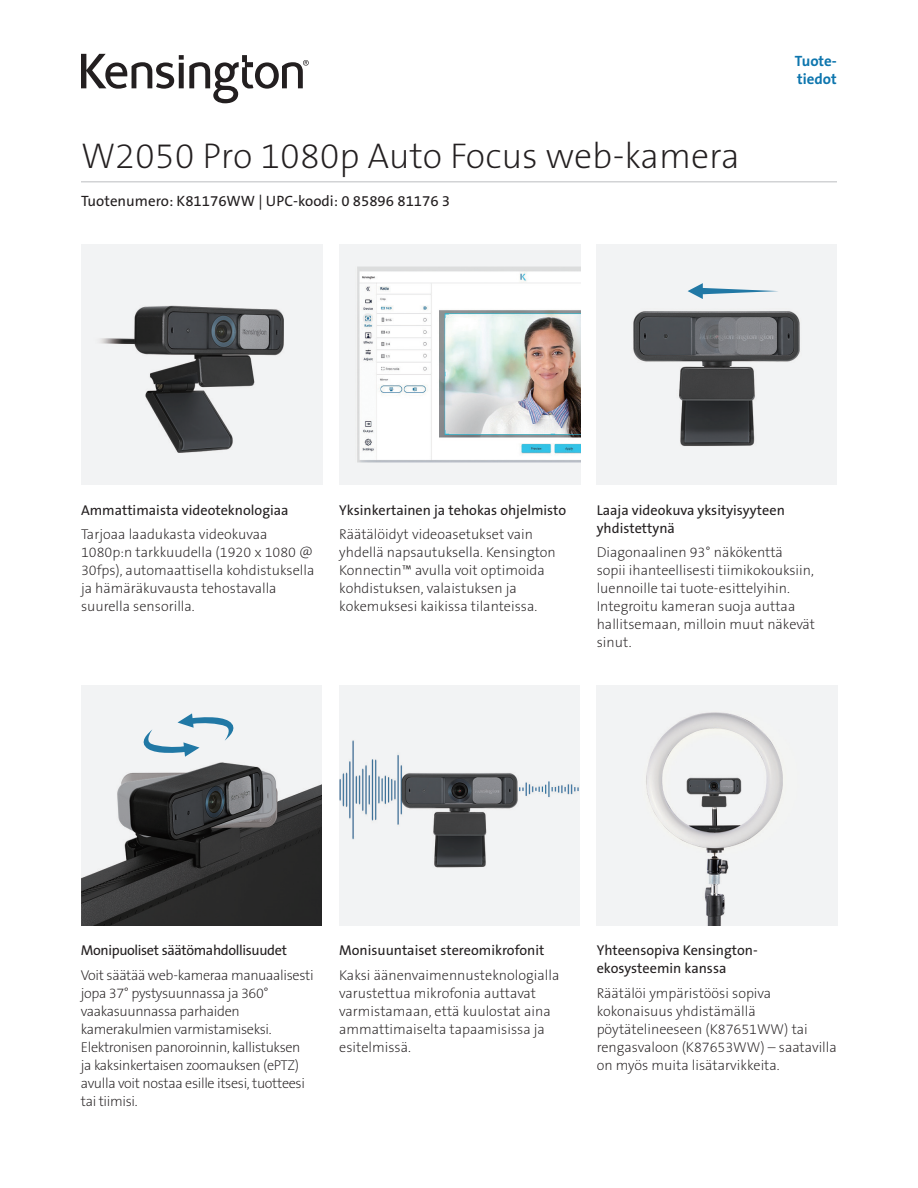
<style>
.page{position:relative;width:918px;height:1188px;background:#fff}
.page>*{position:absolute;margin:0;border:0;box-sizing:border-box;transform-origin:0 0}
.Product_Name{font:36px "The Sans KENSINGTON2 XL";color:#231f20}
.Part_No__UPC{font:15px "The Sans KENSINGTON5 Rg";color:#231f20}
.Filetype_Header_Blue{font:15px "The Sans KENSINGTON7 Bd";color:#0e76ae}
.t1{font:14.25px/18px "The Sans KENSINGTON2 XL";color:#231f20}
.t2{font:14.25px/18px "The Sans KENSINGTON2 XL";letter-spacing:-.025em;color:#231f20}
.t3{font:14.25px/18px "The Sans KENSINGTON5 Rg";color:#231f20}
.t4{font:14.25px "The Sans KENSINGTON5 Rg";letter-spacing:-.025em;color:#231f20}
</style>
<div class="page">
<hr style="left:81px;top:181px;width:756px;height:1px;background:#bcbdc0">
<svg style="left:81px;top:54px;width:228px;height:49px"></svg>
<img style="left:597px;top:245px;width:240px;height:240px">
<img style="left:82px;top:245px;width:240px;height:240px">
<img style="left:340px;top:245px;width:240px;height:240px">
<svg style="left:688px;top:283px;width:91px;height:16px"></svg>
<img style="left:81px;top:685px;width:240px;height:240px">
<img style="left:597px;top:685px;width:240px;height:240px">
<img style="left:339px;top:685px;width:241px;height:240px">
<svg style="left:137px;top:713px;width:103px;height:44px"></svg>
<h1 class="Product_Name" style="left:81px;top:136px;width:660px">W2050 Pro 1080p Auto Focus web-kamera</h1>
<h2 class="Part_No__UPC" style="left:81px;top:193px;width:371px">Tuotenumero: K81176WW | UPC-koodi: 0 85896 81176 3</h2>
<p class="Filetype_Header_Blue" style="left:795px;top:53px;width:44px">Tuote-</p>
<p class="Filetype_Header_Blue" style="left:797px;top:71px;width:41px">tiedot</p>
<p class="t3" style="left:81px;top:501px;width:209px">Ammattimaista videoteknologiaa</p>
<p class="t1" style="left:81px;top:526px;width:235px">Tarjoaa laadukasta videokuvaa 1080p:n tarkkuudella (1920 x 1080 @ 30fps), automaattisella kohdistuksella ja hämäräkuvausta tehostavalla suurella sensorilla.</p>
<p class="t3" style="left:339px;top:501px;width:229px">Yksinkertainen ja tehokas ohjelmisto</p>
<p class="t1" style="left:339px;top:526px;width:218px">Räätälöidyt videoasetukset vain yhdellä napsautuksella. Kensington Konnectin™ avulla voit optimoida kohdistuksen, valaistuksen ja kokemuksesi kaikissa tilanteissa.</p>
<p class="t3" style="left:597px;top:501px;width:190px">Laaja videokuva yksityisyyteen yhdistettynä</p>
<p class="t1" style="left:597px;top:544px;width:220px">Diagonaalinen 93° näkökenttä sopii ihanteellisesti tiimikokouksiin, luennoille tai tuote-esittelyihin.<br>Integroitu kameran suoja auttaa hallitsemaan, milloin muut näkevät sinut.</p>
<p class="t4" style="left:81px;top:943px;width:208px">Monipuoliset säätömahdollisuudet</p>
<p class="t2" style="left:81px;top:967px;width:234px">Voit säätää web-kameraa manuaalisesti jopa 37° pystysuunnassa ja 360° vaakasuunnassa parhaiden kamerakulmien varmistamiseksi.<br>Elektronisen panoroinnin, kallistuksen ja kaksinkertaisen zoomauksen (ePTZ) avulla voit nostaa esille itsesi, tuotteesi tai tiimisi.</p>
<p class="t3" style="left:339px;top:942px;width:207px">Monisuuntaiset stereomikrofonit</p>
<p class="t1" style="left:339px;top:967px;width:222px">Kaksi äänenvaimennusteknologialla varustettua mikrofonia auttavat varmistamaan, että kuulostat aina ammattimaiselta tapaamisissa ja esitelmissä.</p>
<p class="t3" style="left:597px;top:942px;width:163px">Yhteensopiva Kensington&shy;ekosysteemin kanssa</p>
<p class="t1" style="left:597px;top:985px;width:242px">Räätälöi ympäristöösi sopiva kokonaisuus yhdistämällä pöytätelineeseen (K87651WW) tai rengasvaloon (K87653WW) – saatavilla on myös muita lisätarvikkeita.</p>
</div>
